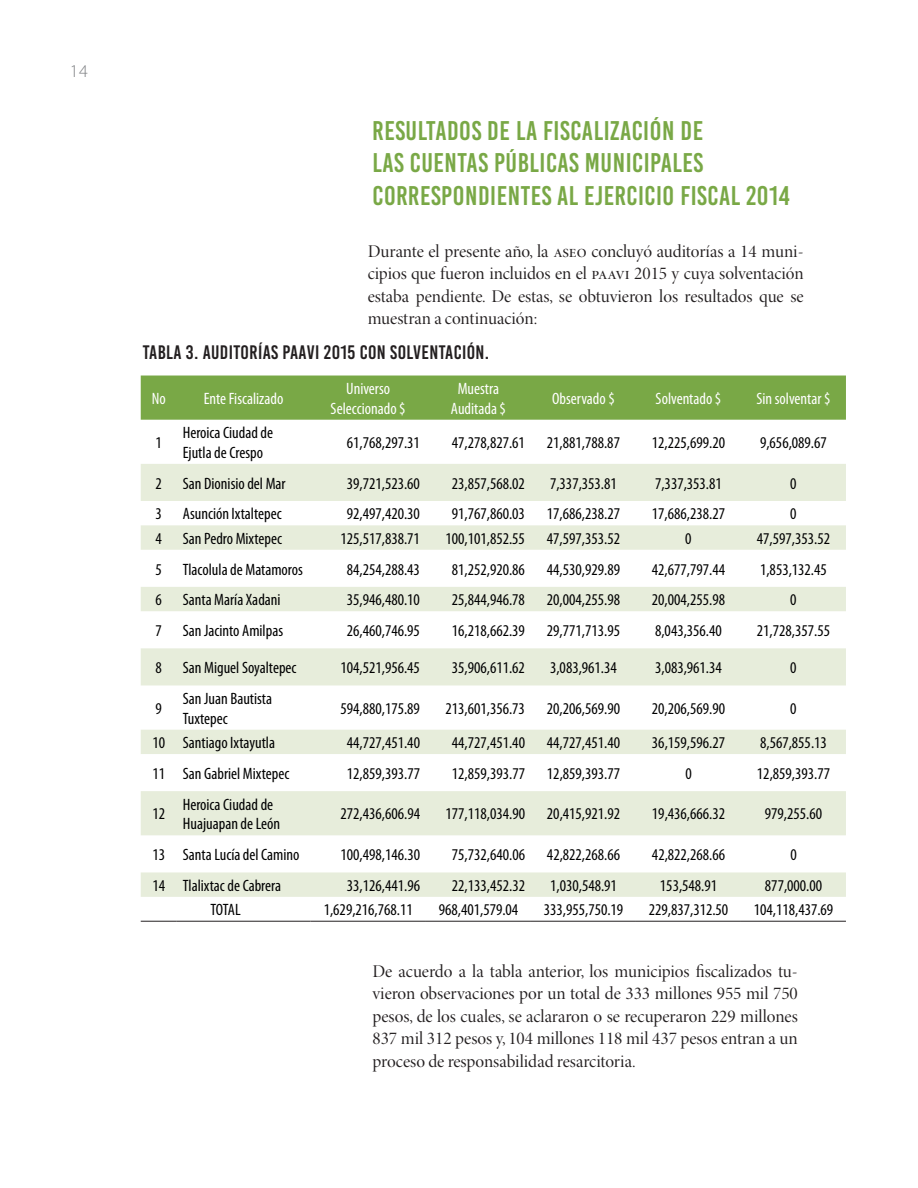
<style>
.page{position:relative;width:918px;height:1188px;background:#fff}
.page>*{position:absolute;margin:0;border:0;box-sizing:border-box;transform-origin:0 0}
.t1{font:27px/32.4px "Bebas Kai";letter-spacing:.02em;color:#79a846}
.t2{font:19.5px "Bebas Kai";letter-spacing:.02em;color:#231f20}
.t3{font:18px/22.5px "Minion Pro Disp";color:#231f20;text-align:justify}
.t4{font:300 18px "Myriad Pro";color:#808285}
.t5{font:condensed 16.5px/19.8px "Myriad Pro";color:#000001}
.t6{font:condensed 16.5px/19.8px "Myriad Pro";color:#fff;text-align:center}
</style>
<div class="page">
<div style="left:141px;top:376px;width:705px;height:44px;background:#79a846"></div>
<svg style="left:141px;top:464px;width:705px;height:433px"></svg>
<hr style="left:141px;top:921px;width:36px;height:1px;background:#231f20">
<hr style="left:177px;top:921px;width:133px;height:1px;background:#231f20">
<hr style="left:310px;top:921px;width:116px;height:1px;background:#231f20">
<hr style="left:426px;top:921px;width:105px;height:1px;background:#231f20">
<hr style="left:531px;top:921px;width:105px;height:1px;background:#231f20">
<hr style="left:636px;top:921px;width:105px;height:1px;background:#231f20">
<hr style="left:741px;top:921px;width:105px;height:1px;background:#231f20">
<p class="t4" style="left:70px;top:61px;width:20px">14</p>
<h1 class="t1" style="left:373px;top:115px;width:419px">RESULTADOS DE LA FISCALIZACIÓN DE<br>LAS CUENTAS PÚBLICAS MUNICIPALES<br>CORRESPONDIENTES AL EJERCICIO FISCAL 2014</h1>
<p class="t3" style="left:368px;top:240px;width:437px">Durante el presente año, la aseo concluyó auditorías a 14 muni&shy;cipios que fueron incluidos en el paavi 2015 y cuya solventación estaba pendiente. De estas, se obtuvieron los resultados que se muestran a continuación:</p>
<p class="t2" style="left:143px;top:342px;width:348px">TABLA 3. AUDITORÍAS PAAVI 2015 CON SOLVENTACIÓN.</p>
<p class="t6" style="left:152px;top:389px;width:15px">No</p>
<p class="t6" style="left:204px;top:389px;width:81px">Ente Fiscalizado</p>
<p class="t6" style="left:331px;top:379px;width:76px">Universo<br>Seleccionado $</p>
<p class="t6" style="left:451px;top:379px;width:57px">Muestra<br>Auditada $</p>
<p class="t6" style="left:552px;top:389px;width:64px">Observado $</p>
<p class="t6" style="left:656px;top:389px;width:67px">Solventado $</p>
<p class="t6" style="left:757px;top:389px;width:75px">Sin solventar $</p>
<p class="t5" style="left:156px;top:433px;width:8px">1</p>
<p class="t5" style="left:183px;top:423px;width:92px">Heroica Ciudad de<br>Ejutla de Crespo</p>
<p class="t5" style="left:347px;top:433px;width:75px">61,768,297.31</p>
<p class="t5" style="left:452px;top:433px;width:75px">47,278,827.61</p>
<p class="t5" style="left:547px;top:433px;width:75px">21,881,788.87</p>
<p class="t5" style="left:652px;top:433px;width:75px">12,225,699.20</p>
<p class="t5" style="left:760px;top:433px;width:68px">9,656,089.67</p>
<p class="t5" style="left:156px;top:474px;width:8px">2</p>
<p class="t5" style="left:183px;top:474px;width:104px">San Dionisio del Mar</p>
<p class="t5" style="left:347px;top:474px;width:75px">39,721,523.60</p>
<p class="t5" style="left:452px;top:474px;width:75px">23,857,568.02</p>
<p class="t5" style="left:550px;top:474px;width:68px">7,337,353.81</p>
<p class="t5" style="left:655px;top:474px;width:68px">7,337,353.81</p>
<p class="t5" style="left:790px;top:474px;width:8px">0</p>
<p class="t5" style="left:156px;top:504px;width:8px">3</p>
<p class="t5" style="left:183px;top:504px;width:100px">Asunción Ixtaltepec</p>
<p class="t5" style="left:347px;top:504px;width:75px">92,497,420.30</p>
<p class="t5" style="left:452px;top:504px;width:75px">91,767,860.03</p>
<p class="t5" style="left:547px;top:504px;width:75px">17,686,238.27</p>
<p class="t5" style="left:652px;top:504px;width:75px">17,686,238.27</p>
<p class="t5" style="left:790px;top:504px;width:8px">0</p>
<p class="t5" style="left:156px;top:529px;width:8px">4</p>
<p class="t5" style="left:183px;top:529px;width:101px">San Pedro Mixtepec</p>
<p class="t5" style="left:341px;top:529px;width:81px">125,517,838.71</p>
<p class="t5" style="left:446px;top:529px;width:81px">100,101,852.55</p>
<p class="t5" style="left:547px;top:529px;width:75px">47,597,353.52</p>
<p class="t5" style="left:685px;top:529px;width:8px">0</p>
<p class="t5" style="left:757px;top:529px;width:75px">47,597,353.52</p>
<p class="t5" style="left:156px;top:559px;width:8px">5</p>
<p class="t5" style="left:183px;top:559px;width:122px">Tlacolula de Matamoros</p>
<p class="t5" style="left:347px;top:559px;width:75px">84,254,288.43</p>
<p class="t5" style="left:452px;top:559px;width:75px">81,252,920.86</p>
<p class="t5" style="left:547px;top:559px;width:75px">44,530,929.89</p>
<p class="t5" style="left:652px;top:559px;width:75px">42,677,797.44</p>
<p class="t5" style="left:760px;top:559px;width:68px">1,853,132.45</p>
<p class="t5" style="left:156px;top:590px;width:8px">6</p>
<p class="t5" style="left:183px;top:590px;width:99px">Santa María Xadani</p>
<p class="t5" style="left:347px;top:590px;width:75px">35,946,480.10</p>
<p class="t5" style="left:452px;top:590px;width:75px">25,844,946.78</p>
<p class="t5" style="left:547px;top:590px;width:75px">20,004,255.98</p>
<p class="t5" style="left:652px;top:590px;width:75px">20,004,255.98</p>
<p class="t5" style="left:790px;top:590px;width:8px">0</p>
<p class="t5" style="left:156px;top:621px;width:8px">7</p>
<p class="t5" style="left:183px;top:621px;width:102px">San Jacinto Amilpas</p>
<p class="t5" style="left:347px;top:621px;width:75px">26,460,746.95</p>
<p class="t5" style="left:452px;top:621px;width:75px">16,218,662.39</p>
<p class="t5" style="left:547px;top:621px;width:75px">29,771,713.95</p>
<p class="t5" style="left:655px;top:621px;width:68px">8,043,356.40</p>
<p class="t5" style="left:757px;top:621px;width:75px">21,728,357.55</p>
<p class="t5" style="left:156px;top:658px;width:8px">8</p>
<p class="t5" style="left:183px;top:658px;width:115px">San Miguel Soyaltepec</p>
<p class="t5" style="left:341px;top:658px;width:81px">104,521,956.45</p>
<p class="t5" style="left:452px;top:658px;width:75px">35,906,611.62</p>
<p class="t5" style="left:550px;top:658px;width:68px">3,083,961.34</p>
<p class="t5" style="left:655px;top:658px;width:68px">3,083,961.34</p>
<p class="t5" style="left:790px;top:658px;width:8px">0</p>
<p class="t5" style="left:156px;top:699px;width:8px">9</p>
<p class="t5" style="left:183px;top:689px;width:91px">San Juan Bautista<br>Tuxtepec</p>
<p class="t5" style="left:341px;top:699px;width:81px">594,880,175.89</p>
<p class="t5" style="left:446px;top:699px;width:81px">213,601,356.73</p>
<p class="t5" style="left:547px;top:699px;width:75px">20,206,569.90</p>
<p class="t5" style="left:652px;top:699px;width:75px">20,206,569.90</p>
<p class="t5" style="left:790px;top:699px;width:8px">0</p>
<p class="t5" style="left:152px;top:733px;width:124px">10 Santiago Ixtayutla</p>
<p class="t5" style="left:347px;top:733px;width:75px">44,727,451.40</p>
<p class="t5" style="left:452px;top:733px;width:75px">44,727,451.40</p>
<p class="t5" style="left:547px;top:733px;width:75px">44,727,451.40</p>
<p class="t5" style="left:652px;top:733px;width:75px">36,159,596.27</p>
<p class="t5" style="left:760px;top:733px;width:68px">8,567,855.13</p>
<p class="t5" style="left:152px;top:764px;width:138px">11 San Gabriel Mixtepec</p>
<p class="t5" style="left:347px;top:764px;width:75px">12,859,393.77</p>
<p class="t5" style="left:452px;top:764px;width:75px">12,859,393.77</p>
<p class="t5" style="left:547px;top:764px;width:75px">12,859,393.77</p>
<p class="t5" style="left:685px;top:764px;width:8px">0</p>
<p class="t5" style="left:757px;top:764px;width:75px">12,859,393.77</p>
<p class="t5" style="left:152px;top:804px;width:14px">12</p>
<p class="t5" style="left:183px;top:795px;width:99px">Heroica Ciudad de<br>Huajuapan de León</p>
<p class="t5" style="left:341px;top:804px;width:81px">272,436,606.94</p>
<p class="t5" style="left:446px;top:804px;width:81px">177,118,034.90</p>
<p class="t5" style="left:547px;top:804px;width:75px">20,415,921.92</p>
<p class="t5" style="left:652px;top:804px;width:75px">19,436,666.32</p>
<p class="t5" style="left:765px;top:804px;width:59px">979,255.60</p>
<p class="t5" style="left:153px;top:845px;width:149px">13 Santa Lucía del Camino</p>
<p class="t5" style="left:341px;top:845px;width:81px">100,498,146.30</p>
<p class="t5" style="left:452px;top:845px;width:75px">75,732,640.06</p>
<p class="t5" style="left:547px;top:845px;width:75px">42,822,268.66</p>
<p class="t5" style="left:652px;top:845px;width:75px">42,822,268.66</p>
<p class="t5" style="left:790px;top:845px;width:8px">0</p>
<p class="t5" style="left:153px;top:876px;width:130px">14 Tlalixtac de Cabrera</p>
<p class="t5" style="left:347px;top:876px;width:75px">33,126,441.96</p>
<p class="t5" style="left:452px;top:876px;width:75px">22,133,452.32</p>
<p class="t5" style="left:550px;top:876px;width:68px">1,030,548.91</p>
<p class="t5" style="left:660px;top:876px;width:59px">153,548.91</p>
<p class="t5" style="left:765px;top:876px;width:59px">877,000.00</p>
<p class="t5" style="left:211px;top:900px;width:32px">TOTAL</p>
<p class="t5" style="left:324px;top:900px;width:91px">1,629,216,768.11</p>
<p class="t5" style="left:439px;top:900px;width:81px">968,401,579.04</p>
<p class="t5" style="left:544px;top:900px;width:81px">333,955,750.19</p>
<p class="t5" style="left:649px;top:900px;width:81px">229,837,312.50</p>
<p class="t5" style="left:754px;top:900px;width:81px">104,118,437.69</p>
<p class="t3" style="left:373px;top:960px;width:427px">De acuerdo a la tabla anterior, los municipios fiscalizados tu&shy;vieron observaciones por un total de 333 millones 955 mil 750 pesos, de los cuales, se aclararon o se recuperaron 229 millones 837 mil 312 pesos y, 104 millones 118 mil 437 pesos entran a un proceso de responsabilidad resarcitoria.</p>
</div>
